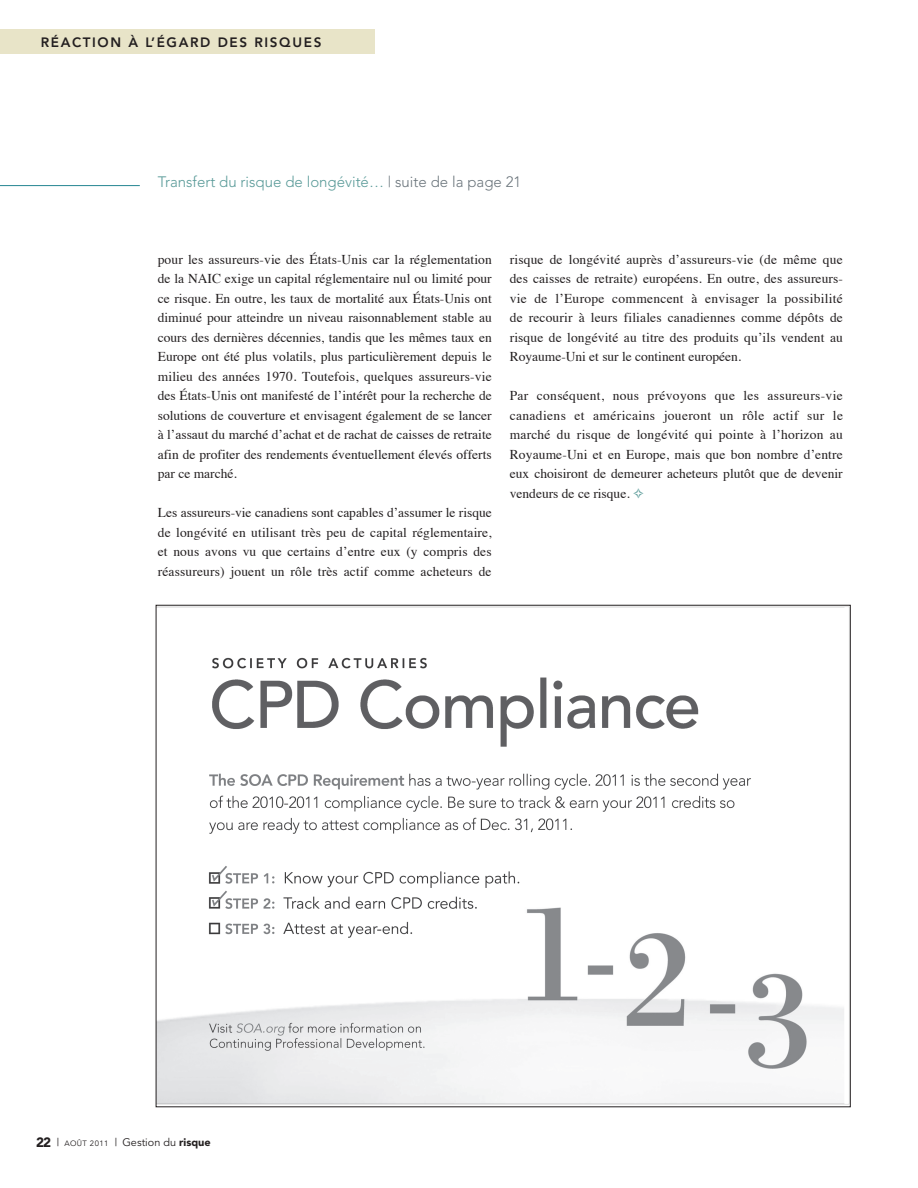
<style>
.page{position:relative;width:918px;height:1188px;background:#fff}
.page>*{position:absolute;margin:0;border:0;box-sizing:border-box;transform-origin:0 0}
.t1{font:300 15px "Avenir";color:#599a98}
.t2{font:13.5px/19.5px "Times";color:#231f20;text-align:justify}
.t3{font:800 13.5px "Avenir";letter-spacing:.12em;color:#231f20}
.t4{font:10.8px "Avenir";color:#231f20}
.s1{color:#6a747b}
.s2{font-weight:900;font-size:13.5px}
.s3{font-size:7.8px}
.s4{font-weight:900}
</style>
<div class="page">
<hr style="left:0;top:185px;width:140px;height:1px;background:#258592">
<div style="left:0;top:30px;width:375px;height:24px;background:#e8e4c8"></div>
<img style="left:158px;top:607px;width:690px;height:498px">
<p class="t3" style="left:41px;top:34px;width:160px">RÉACTION À L’ÉGARD</p>
<p class="t3" style="left:218px;top:34px;width:103px">DES RISQUES</p>
<p class="t1" style="left:158px;top:173px;width:365px">Transfert du risque de longévité… <span class="s1">| suite de la page 21</span></p>
<p class="t2" style="left:158px;top:249px;width:336px">pour les assureurs-vie des États-Unis car la réglementation de la NAIC exige un capital réglementaire nul ou limité pour ce risque. En outre, les taux de mortalité aux États-Unis ont diminué pour atteindre un niveau raisonnablement stable au cours des dernières décennies, tandis que les mêmes taux en Europe ont été plus volatils, plus particulièrement depuis le milieu des années 1970. Toutefois, quelques assureurs-vie des États-Unis ont manifesté de l’intérêt pour la recherche de solutions de couverture et envisagent également de se lancer à l’assaut du marché d’achat et de rachat de caisses de retraite afin de profiter des rendements éventuellement élevés offerts par ce marché.</p>
<p class="t2" style="left:158px;top:502px;width:336px">Les assureurs-vie canadiens sont capables d’assumer le risque de longévité en utilisant très peu de capital réglementaire, et nous avons vu que certains d’entre eux (y compris des réassureurs) jouent un rôle très actif comme acheteurs de</p>
<p class="t2" style="left:510px;top:249px;width:335px">risque de longévité auprès d’assureurs-vie (de même que des caisses de retraite) européens. En outre, des assureurs&shy;vie de l’Europe commencent à envisager la possibilité de recourir à leurs filiales canadiennes comme dépôts de risque de longévité au titre des produits qu’ils vendent au Royaume-Uni et sur le continent européen.</p>
<p class="t2" style="left:510px;top:385px;width:335px">Par conséquent, nous prévoyons que les assureurs-vie canadiens et américains joueront un rôle actif sur le marché du risque de longévité qui pointe à l’horizon au Royaume-Uni et en Europe, mais que bon nombre d’entre eux choisiront de demeurer acheteurs plutôt que de devenir vendeurs de ce risque.</p>
<p class="t4" style="left:36px;top:1136px;width:176px"><span class="s2">22</span> | <span class="s3">AoÛt 2011</span> | Gestion du <span class="s4">risque</span></p>
</div>
